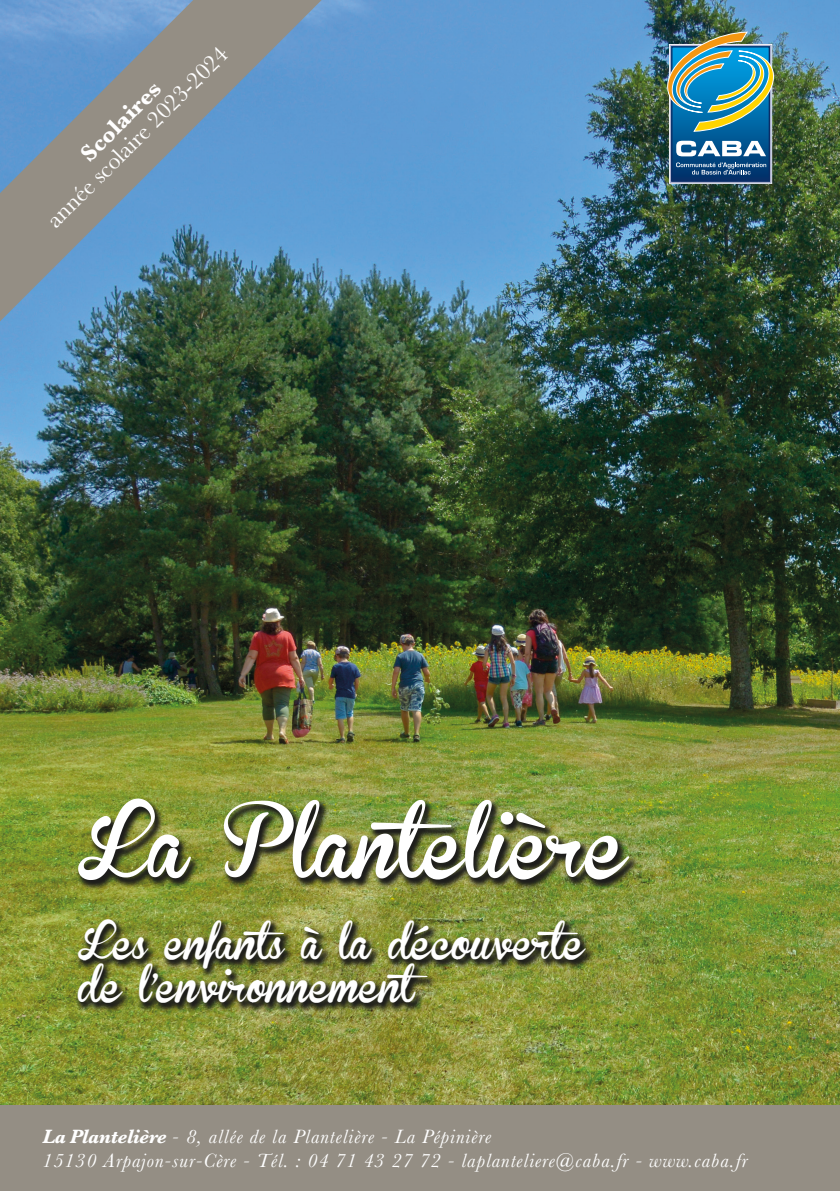
<style>
.page{position:relative;width:840px;height:1191px;background:#fff}
.page>*{position:absolute;margin:0;border:0;box-sizing:border-box;transform-origin:0 0}
.t1{font:72px "Brannboll Fet";letter-spacing:-.01em;color:#fff}
.t2{font:36px "Brannboll Fet";letter-spacing:-.01em;color:#fff}
.t3{font:24px "Baskerville";color:#fff}
.t4{font:700 24px "Baskerville";color:#fff}
.t5{font:italic 20px "Baskerville";letter-spacing:.05em;color:#fff}
.s1{font-weight:700}
</style>
<div class="page">
<img style="left:0;top:0;width:839px;height:1106px">
<svg style="left:76px;top:797px;width:561px;height:93px"></svg>
<svg style="left:75px;top:917px;width:520px;height:95px"></svg>
<svg style="left:672px;top:132px;width:95px;height:48px"></svg>
<div style="left:670px;top:46px;width:99px;height:136px;border:1px solid #0b2d66"></div>
<img style="left:658px;top:31px;width:124px;height:101px">
<svg style="left:676px;top:141px;width:89px;height:15px"></svg>
<svg style="left:675px;top:162px;width:90px;height:12px"></svg>
<svg style="left:0;top:0;width:321px;height:321px"></svg>
<div style="left:0;top:1106px;width:839px;height:85px;background:#948e84"></div>
<p class="t3" style="left:39px;top:213px;width:247px;rotate:-45deg">année scolaire 2023-2024</p>
<p class="t4" style="left:72px;top:145px;width:104px;rotate:-45deg">Scolaires</p>
<p class="t1" style="left:78px;top:806px;width:550px">La Plantelière</p>
<p class="t2" style="left:78px;top:923px;width:515px">Les enfants à la découverte</p>
<p class="t2" style="left:78px;top:966px;width:365px">de l’environnement</p>
<p class="t5" style="left:43px;top:1123px;width:450px"><span class="s1">La Plantelière</span> - 8, allée de la Plantelière - La Pépinière</p>
<p class="t5" style="left:43px;top:1147px;width:706px">15130 Arpajon-sur-Cère - Tél. : 04 71 43 27 72 - laplanteliere@caba.fr - www.caba.fr</p>
</div>
